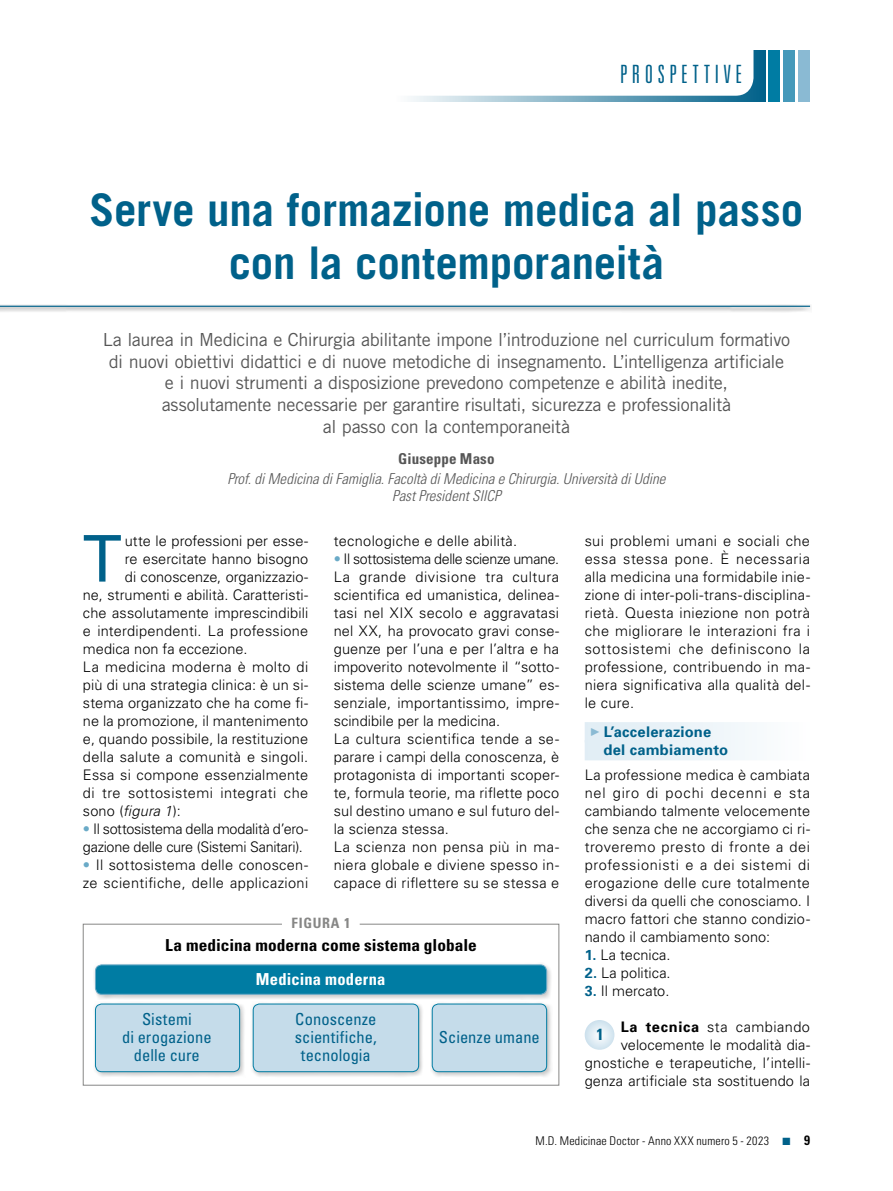
<style>
.page{position:relative;width:893px;height:1191px;background:#fff}
.page>*{position:absolute;margin:0;border:0;box-sizing:border-box;transform-origin:0 0}
.t1{font:64.35px "Univers";color:#00618a}
.t2{font:700 45px/52.5px "Trade Gothic";letter-spacing:-.005em;color:#00618a;text-align:center}
.t3{font:300 ultra-condensed 25.2px "Univers";letter-spacing:.185em;color:#00618a}
.t4{font:18px/21.8px "Trade Gothic";letter-spacing:-.02em;color:#565656;text-align:center}
.t5{font:condensed 16.5px/18px "Univers";letter-spacing:.005em;color:#00618a;text-align:center}
.t6{font:700 condensed 16.5px "Univers";letter-spacing:.005em;color:#000;scale:1.05 1}
.t7{font:700 condensed 16.5px "Univers";letter-spacing:.015em;color:#fff}
.t8{font:700 condensed 16.05px "Univers";color:#00618a}
.t9{font:italic 300 condensed 15px/17.2px "Univers";color:#565656;text-align:center}
.t10{font:700 condensed 15px "Univers";letter-spacing:.01em;color:#565656}
.t11{font:700 14.7px/18px "Univers";letter-spacing:.015em;color:#00618a}
.t12{font:300 14.55px/18px "Univers";letter-spacing:.01em;color:#000}
.t13{font:300 14.55px/18px "Univers";letter-spacing:-.02em;color:#000}
.t14{font:300 14.55px "Univers";letter-spacing:.03em;color:#000}
.t15{font:700 condensed 14.25px "Univers";letter-spacing:.05em;color:#878786}
.t16{font:700 condensed 13.5px "Univers";color:#000}
.t17{font:300 condensed 12px "Univers";letter-spacing:.015em;color:#000}
.s1{font-weight:700;color:#00618a}
.s2{font-weight:700}
.s3{color:#6aaac7}
.s4{font-style:italic}
</style>
<div class="page">
<div style="left:396px;top:50px;width:369px;height:51px;background:linear-gradient(to right,#fcfdfd,#04638b)"></div>
<div style="left:768px;top:50px;width:12px;height:51px;background:#007ca3"></div>
<div style="left:783px;top:50px;width:12px;height:51px;background:#4599ba"></div>
<div style="left:798px;top:50px;width:12px;height:51px;background:#8abad3"></div>
<div style="left:376px;top:0;width:377px;height:96px;background:#fff;border-radius:18px"></div>
<div style="left:585px;top:722px;width:225px;height:20px;background:linear-gradient(to right,#dfecf4,#fdfefe)"></div>
<div style="left:585px;top:740px;width:225px;height:20px;background:linear-gradient(to right,#dfecf4,#fdfefe)"></div>
<div style="left:0;top:304px;width:811px;height:9px;background:#000;opacity:.65"></div>
<hr style="left:0;top:306px;width:810px;height:1px;background:#00618a">
<svg style="left:83px;top:923px;width:476px;height:162px"></svg>
<div style="left:93px;top:1002px;width:153px;height:76px;background:#000;opacity:.25"></div>
<div style="left:95px;top:1004px;width:145px;height:67px;background:#c5dcea;border-radius:6px"></div>
<div style="left:95px;top:1003px;width:145px;height:68px;border:1px solid #007ca3;border-radius:6px"></div>
<div style="left:251px;top:1002px;width:173px;height:76px;background:#000;opacity:.25"></div>
<div style="left:253px;top:1004px;width:166px;height:67px;background:#c5dcea;border-radius:6px"></div>
<div style="left:253px;top:1003px;width:166px;height:68px;border:1px solid #007ca3;border-radius:6px"></div>
<div style="left:93px;top:962px;width:460px;height:38px;background:#000;opacity:.25"></div>
<div style="left:95px;top:965px;width:452px;height:29px;background:#007ca3;border-radius:6px"></div>
<div style="left:95px;top:964px;width:452px;height:30px;border:1px solid #6aaac7;border-radius:6px"></div>
<div style="left:430px;top:1002px;width:122px;height:76px;background:#000;opacity:.25"></div>
<div style="left:432px;top:1004px;width:115px;height:67px;background:#c5dcea;border-radius:6px"></div>
<div style="left:432px;top:1003px;width:115px;height:68px;border:1px solid #007ca3;border-radius:6px"></div>
<svg style="left:585px;top:1020px;width:29px;height:29px"></svg>
<svg style="left:591px;top:728px;width:8px;height:7px"></svg>
<h3 class="t3" style="left:620px;top:60px;width:124px">PROSPETTIVE</h3>
<h2 class="t2" style="left:90px;top:183px;width:715px">Serve una formazione medica al passo con la contemporaneità</h2>
<p class="t4" style="left:103px;top:328px;width:689px">La laurea in Medicina e Chirurgia abilitante impone l’introduzione nel curriculum formativo di nuovi obiettivi didattici e di nuove metodiche di insegnamento. L’intelligenza artificiale e i nuovi strumenti a disposizione prevedono competenze e abilità inedite,<br>assolutamente necessarie per garantire risultati, sicurezza e professionalità<br>al passo con la contemporaneità</p>
<p class="t10" style="left:398px;top:450px;width:98px">Giuseppe Maso</p>
<p class="t9" style="left:227px;top:470px;width:440px">Prof. di Medicina di Famiglia. Facoltà di Medicina e Chirurgia. Università di Udine<br>Past President SIICP</p>
<h1 class="t1" style="left:83px;top:519px;width:40px">T</h1>
<p class="t12" style="left:125px;top:531px;width:185px">utte le professioni per esse-</p>
<p class="t12" style="left:585px;top:531px;width:227px;text-align:justify">sui problemi umani e sociali che essa stessa pone. È necessaria alla medicina una formidabile inie&shy;zione di inter-poli-trans-disciplina&shy;rietà. Questa iniezione non potrà che migliorare le interazioni fra i sottosistemi che definiscono la professione, contribuendo in ma&shy;niera significativa alla qualità del&shy;le cure.</p>
<p class="t11" style="left:603px;top:722px;width:126px">L’accelerazione del cambiamento</p>
<p class="t12" style="left:585px;top:765px;width:227px;text-align:justify">La professione medica è cambiata nel giro di pochi decenni e sta cambiando talmente velocemente che senza che ne accorgiamo ci ri&shy;troveremo presto di fronte a dei professionisti e a dei sistemi di erogazione delle cure totalmente diversi da quelli che conosciamo. I macro fattori che stanno condizio&shy;nando il cambiamento sono:</p>
<p class="t12" style="left:585px;top:945px;width:87px"><span class="s1">1.</span> La tecnica.</p>
<p class="t12" style="left:585px;top:963px;width:87px"><span class="s1">2.</span> La politica.</p>
<p class="t12" style="left:585px;top:981px;width:86px"><span class="s1">3.</span> Il mercato.</p>
<p class="t12" style="left:585px;top:1017px;width:227px;text-align:right"><span class="s2">La tecnica</span> sta cambiando velocemente le modalità dia&shy;gnostiche e terapeutiche, l’intelli&shy;genza artificiale sta sostituendo la</p>
<p class="t12" style="left:334px;top:531px;width:185px">tecnologiche e delle abilità.</p>
<p class="t12" style="left:334px;top:549px;width:227px"><span class="s3">•</span> Il sottosistema delle scienze umane.<br>La grande divisione tra cultura scientifica ed umanistica, delinea&shy;tasi nel XIX secolo e aggravatasi nel XX, ha provocato gravi conse&shy;guenze per l’una e per l’altra e ha impoverito notevolmente il “sotto&shy;sistema delle scienze umane” es&shy;senziale, importantissimo, impre&shy;scindibile per la medicina.<br>La cultura scientifica tende a se&shy;parare i campi della conoscenza, è protagonista di importanti scoper&shy;te, formula teorie, ma riflette poco sul destino umano e sul futuro del&shy;la scienza stessa.<br>La scienza non pensa più in ma&shy;niera globale e diviene spesso in&shy;capace di riflettere su se stessa e</p>
<p class="t12" style="left:125px;top:549px;width:185px">re esercitate hanno bisogno</p>
<p class="t12" style="left:125px;top:567px;width:185px">di conoscenze, organizzazio-</p>
<p class="t12" style="left:83px;top:585px;width:227px">ne, strumenti e abilità. Caratteristi-</p>
<p class="t12" style="left:83px;top:603px;width:227px">che assolutamente imprescindibili</p>
<p class="t12" style="left:83px;top:621px;width:227px">e interdipendenti. La professione</p>
<p class="t12" style="left:83px;top:639px;width:166px">medica non fa eccezione.</p>
<p class="t12" style="left:83px;top:657px;width:227px">La medicina moderna è molto di</p>
<p class="t12" style="left:83px;top:675px;width:227px">più di una strategia clinica: è un si-</p>
<p class="t12" style="left:83px;top:693px;width:227px">stema organizzato che ha come fi-</p>
<p class="t12" style="left:83px;top:711px;width:227px">ne la promozione, il mantenimento</p>
<p class="t12" style="left:83px;top:729px;width:227px">e, quando possibile, la restituzione</p>
<p class="t12" style="left:83px;top:747px;width:227px">della salute a comunità e singoli.</p>
<p class="t12" style="left:83px;top:765px;width:227px">Essa si compone essenzialmente</p>
<p class="t14" style="left:83px;top:783px;width:227px">di tre sottosistemi integrati che</p>
<p class="t12" style="left:83px;top:801px;width:99px">sono (<span class="s4">figura 1</span>):</p>
<p class="t13" style="left:83px;top:819px;width:227px"><span class="s3">•</span> Il sottosistema della modalità d’ero&shy;gazione delle cure (Sistemi Sanitari).</p>
<p class="t12" style="left:83px;top:855px;width:227px"><span class="s3">•</span> Il sottosistema delle conoscen&shy;ze scientifiche, delle applicazioni</p>
<p class="t15" style="left:292px;top:914px;width:60px">FIGURA 1</p>
<p class="t6" style="left:165px;top:934px;width:298px">La medicina moderna come sistema globale</p>
<p class="t7" style="left:256px;top:968px;width:131px">Medicina moderna</p>
<p class="t5" style="left:122px;top:1010px;width:91px">Sistemi<br>di erogazione delle cure</p>
<p class="t5" style="left:295px;top:1010px;width:83px">Conoscenze scientifiche, tecnologia</p>
<p class="t5" style="left:439px;top:1028px;width:102px">Scienze umane</p>
<p class="t8" style="left:596px;top:1024px;width:9px">1</p>
<p class="t17" style="left:535px;top:1134px;width:235px">M.D. Medicinae Doctor - Anno XXX numero 5 - 2023</p>
<p class="t16" style="left:804px;top:1132px;width:7px">9</p>
</div>
